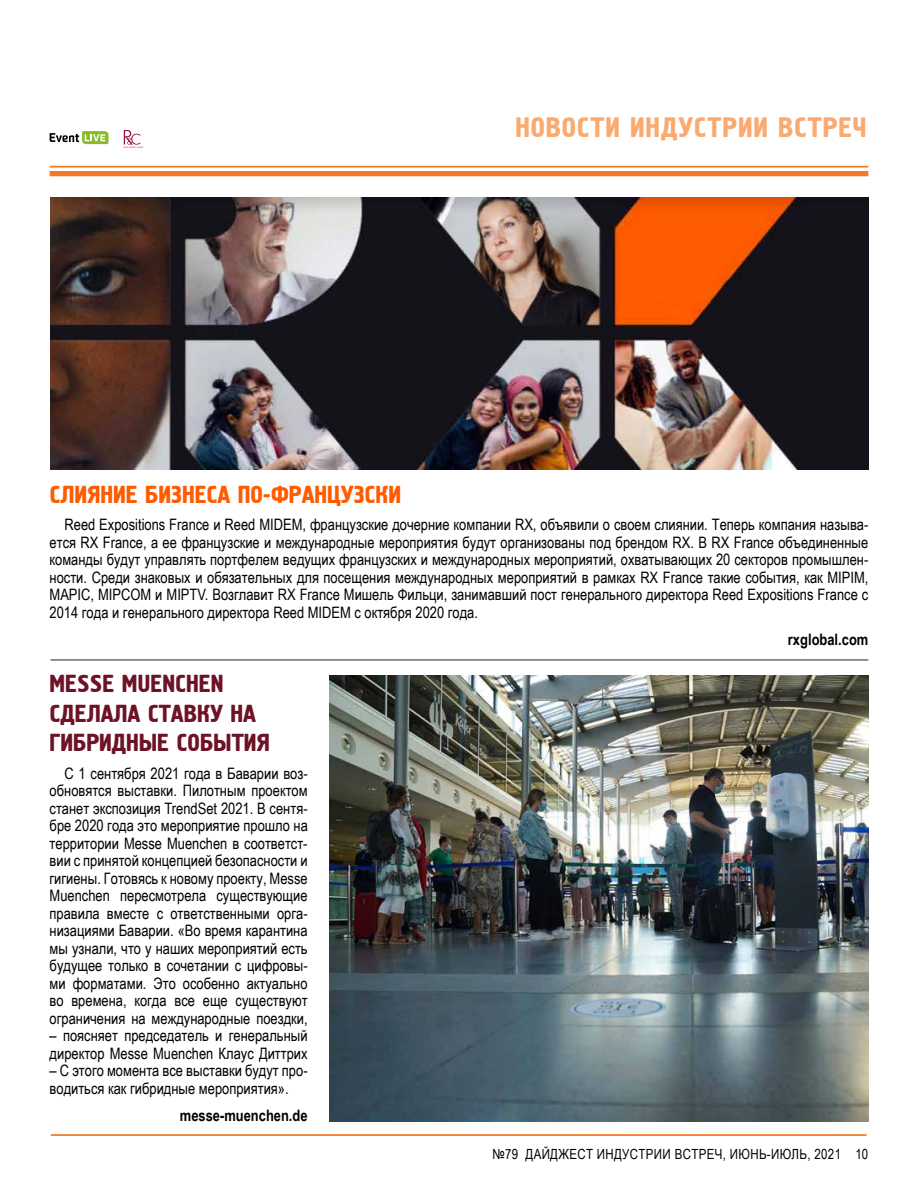
<style>
.page{position:relative;width:918px;height:1191px;background:#fff}
.page>*{position:absolute;margin:0;border:0;box-sizing:border-box;transform-origin:0 0}
.t1{font:28px "Hermes";letter-spacing:.035em;color:#faaa71}
.t2{font:24.5px/29.4px "Hermes";color:#6e1326}
.t3{font:24.5px "Hermes";color:#ff5c01}
.t4{font:15.75px/17.5px "Arial Narrow";color:#000;text-align:justify}
.t5{font:700 15.75px "Arial Narrow";color:#000}
.t6{font:14px "Arial Narrow";letter-spacing:.025em;color:#000}
</style>
<div class="page">
<hr style="left:50px;top:166px;width:818px;height:1px;background:#f47920">
<div style="left:50px;top:171px;width:818px;height:5px;background:#f47920"></div>
<hr style="left:51px;top:1134px;width:815px;height:1px;background:#f47920">
<svg style="left:124px;top:130px;width:19px;height:18px"></svg>
<svg style="left:50px;top:131px;width:58px;height:13px"></svg>
<img style="left:50px;top:197px;width:818px;height:273px">
<img style="left:330px;top:675px;width:538px;height:446px">
<hr style="left:50px;top:659px;width:818px;height:2px;background:#808285">
<h1 class="t1" style="left:515px;top:111px;width:353px">НОВОСТИ ИНДУСТРИИ ВСТРЕЧ</h1>
<h2 class="t3" style="left:50px;top:480px;width:353px">СЛИЯНИЕ БИЗНЕСА ПО-ФРАНЦУЗСКИ</h2>
<p class="t4" style="left:50px;top:515px;width:820px;text-indent:15px">Reed Expositions France и Reed MIDEM, французские дочерние компании RX, объявили о своем слиянии. Теперь компания называ&shy;ется RX France, а ее французские и международные мероприятия будут организованы под брендом RX. В RX France объединенные команды будут управлять портфелем ведущих французских и международных мероприятий, охватывающих 20 секторов промышлен&shy;ности. Среди знаковых и обязательных для посещения международных мероприятий в рамках RX France такие события, как MIPIM, MAPIC, MIPCOM и MIPTV. Возглавит RX France Мишель Фильци, занимавший пост генерального директора Reed Expositions France с 2014 года и генерального директора Reed MIDEM с октября 2020 года.</p>
<p class="t5" style="left:788px;top:627px;width:82px">rxglobal.com</p>
<h2 class="t2" style="left:50px;top:670px;width:222px">MESSE MUENCHEN<br>СДЕЛАЛА СТАВКУ НА<br>ГИБРИДНЫЕ СОБЫТИЯ</h2>
<p class="t4" style="left:50px;top:764px;width:260px;text-indent:15px">С 1 сентября 2021 года в Баварии воз&shy;обновятся выставки. Пилотным проектом станет экспозиция TrendSet 2021. В сентя&shy;бре 2020 года это мероприятие прошло на территории Messe Muenchen в соответст&shy;вии с принятой концепцией безопасности и гигиены. Готовясь к новому проекту, Messe Muenchen пересмотрела существующие правила вместе с ответственными орга&shy;низациями Баварии. «Во время карантина мы узнали, что у наших мероприятий есть будущее только в сочетании с цифровы&shy;ми форматами. Это особенно актуально во времена, когда все еще существуют ограничения на международные поездки,</p>
<p class="t4" style="left:50px;top:1026px;width:259px">– поясняет председатель и генеральный директор Messe Muenchen Клаус Диттрих</p>
<p class="t4" style="left:50px;top:1061px;width:259px">– С этого момента все выставки будут про&shy;водиться как гибридные мероприятия».</p>
<p class="t5" style="left:180px;top:1103px;width:129px">messe-muenchen.de</p>
<p class="t6" style="left:492px;top:1143px;width:377px">№79 ДАЙДЖЕСТ ИНДУСТРИИ ВСТРЕЧ, ИЮНЬ-ИЮЛЬ, 2021 10</p>
</div>
